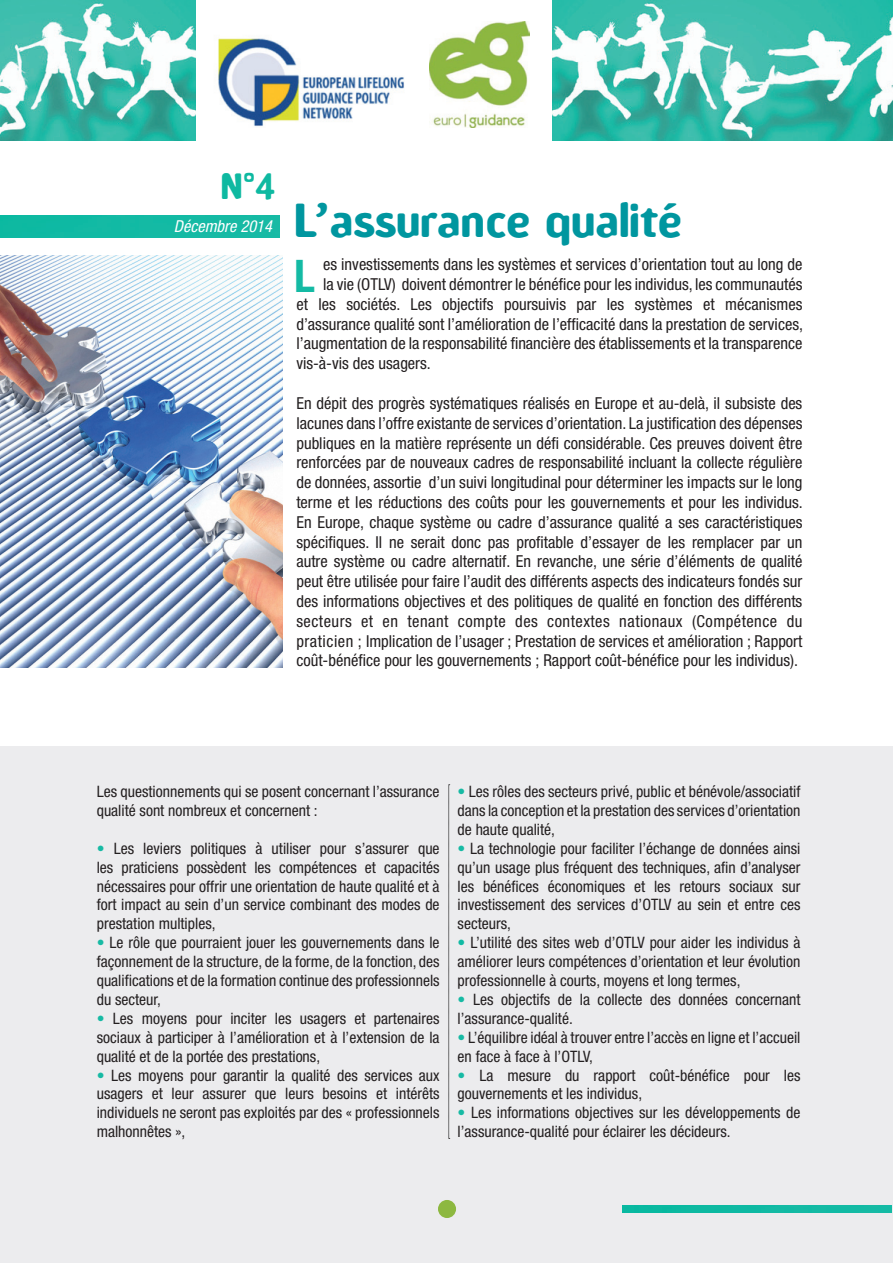
<style>
.page{position:relative;width:893px;height:1263px;background:#fff}
.page>*{position:absolute;margin:0;border:0;box-sizing:border-box;transform-origin:0 0}
.t1{font:700 45px "Amoebia";color:#00969f}
.t2{font:700 condensed 45px "Helvetica Neue";color:#14baa4}
.t3{font:700 34.5px "Amoebia";color:#0eb9a1}
.t4{font:condensed 16.5px/19.8px "Helvetica Neue";color:#231f20;text-align:justify}
.t5{font:italic condensed 16.5px "Helvetica Neue";color:#fff}
.t6{font:condensed 15.75px/18.9px "Helvetica Neue";color:#231f20;text-align:justify}
.s1{color:#17baa4}
.s2{color:#11baa4}
</style>
<div class="page">
<img style="left:0;top:255px;width:283px;height:413px">
<div style="left:0;top:746px;width:893px;height:517px;background:#ececee"></div>
<div style="left:0;top:216px;width:280px;height:21px;background:#14baa4"></div>
<img style="left:429px;top:21px;width:100px;height:107px">
<img style="left:218px;top:38px;width:186px;height:89px">
<img style="left:553px;top:0;width:340px;height:140px">
<img style="left:0;top:0;width:196px;height:140px">
<svg style="left:448px;top:784px;width:2px;height:355px"></svg>
<div style="left:623px;top:1206px;width:269px;height:6px;background:#0eb9a3"></div>
<div style="left:438px;top:1200px;width:18px;height:18px;background:#8db840;border-radius:50%"></div>
<p class="t3" style="left:220px;top:168px;width:56px">N°4</p>
<p class="t5" style="left:174px;top:217px;width:100px">Décembre 2014</p>
<p class="t1" style="left:294px;top:197px;width:389px">L’assurance qualité</p>
<p class="t4" style="left:323px;top:254px;width:481px">es investissements dans les systèmes et services d’orientation tout au long de</p>
<p class="t4" style="left:323px;top:274px;width:481px">la vie (OTLV) doivent démontrer le bénéfice pour les individus, les communautés</p>
<p class="t4" style="left:296px;top:294px;width:508px">et les sociétés. Les objectifs poursuivis par les systèmes et mécanismes</p>
<p class="t4" style="left:296px;top:314px;width:508px">d’assurance qualité sont l’amélioration de l’efficacité dans la prestation de services,</p>
<p class="t4" style="left:296px;top:334px;width:508px">l’augmentation de la responsabilité financière des établissements et la transparence</p>
<p class="t4" style="left:296px;top:353px;width:136px">vis-à-vis des usagers.</p>
<p class="t4" style="left:296px;top:393px;width:508px">En dépit des progrès systématiques réalisés en Europe et au-delà, il subsiste des lacunes dans l’offre existante de services d’orientation. La justification des dépenses publiques en la matière représente un défi considérable. Ces preuves doivent être renforcées par de nouveaux cadres de responsabilité incluant la collecte régulière de données, assortie d’un suivi longitudinal pour déterminer les impacts sur le long terme et les réductions des coûts pour les gouvernements et pour les individus.<br>En Europe, chaque système ou cadre d’assurance qualité a ses caractéristiques spécifiques. Il ne serait donc pas profitable d’essayer de les remplacer par un autre système ou cadre alternatif. En revanche, une série d’éléments de qualité peut être utilisée pour faire l’audit des différents aspects des indicateurs fondés sur des informations objectives et des politiques de qualité en fonction des différents secteurs et en tenant compte des contextes nationaux (Compétence du praticien ; Implication de l’usager ; Prestation de services et amélioration ; Rapport coût-bénéfice pour les gouvernements ; Rapport coût-bénéfice pour les individus).</p>
<p class="t2" style="left:294px;top:249px;width:22px">L</p>
<p class="t6" style="left:97px;top:782px;width:344px">Les questionnements qui se posent concernant l’assurance qualité sont nombreux et concernent :</p>
<p class="t6" style="left:97px;top:838px;width:344px"><span class="s1">•</span> Les leviers politiques à utiliser pour s’assurer que les praticiens possèdent les compétences et capacités nécessaires pour offrir une orientation de haute qualité et à fort impact au sein d’un service combinant des modes de prestation multiples,</p>
<p class="t6" style="left:97px;top:933px;width:344px"><span class="s1">•</span> Le rôle que pourraient jouer les gouvernements dans le façonnement de la structure, de la forme, de la fonction, des qualifications et de la formation continue des professionnels du secteur,</p>
<p class="t6" style="left:97px;top:1009px;width:344px"><span class="s1">•</span> Les moyens pour inciter les usagers et partenaires sociaux à participer à l’amélioration et à l’extension de la qualité et de la portée des prestations,</p>
<p class="t6" style="left:97px;top:1065px;width:344px"><span class="s1">•</span> Les moyens pour garantir la qualité des services aux usagers et leur assurer que leurs besoins et intérêts individuels ne seront pas exploités par des « professionnels malhonnêtes »,</p>
<p class="t6" style="left:458px;top:782px;width:344px"><span class="s1">•</span> Les rôles des secteurs privé, public et bénévole/associatif dans la conception et la prestation des services d’orientation de haute qualité,</p>
<p class="t6" style="left:458px;top:838px;width:344px"><span class="s1">•</span> La technologie pour faciliter l’échange de données ainsi qu’un usage plus fréquent des techniques, afin d’analyser les bénéfices économiques et les retours sociaux sur investissement des services d’OTLV au sein et entre ces secteurs,</p>
<p class="t6" style="left:458px;top:933px;width:344px"><span class="s2">•</span> L’utilité des sites web d’OTLV pour aider les individus à améliorer leurs compétences d’orientation et leur évolution professionnelle à courts, moyens et long termes,</p>
<p class="t6" style="left:458px;top:990px;width:344px"><span class="s1">•</span> Les objectifs de la collecte des données concernant l’assurance-qualité.</p>
<p class="t6" style="left:458px;top:1027px;width:344px"><span class="s1">•</span> L’équilibre idéal à trouver entre l’accès en ligne et l’accueil en face à face à l’OTLV,</p>
<p class="t6" style="left:458px;top:1065px;width:344px"><span class="s1">•</span> La mesure du rapport coût-bénéfice pour les gouvernements et les individus,</p>
<p class="t6" style="left:458px;top:1103px;width:344px"><span class="s1">•</span> Les informations objectives sur les développements de l’assurance-qualité pour éclairer les décideurs.</p>
</div>
